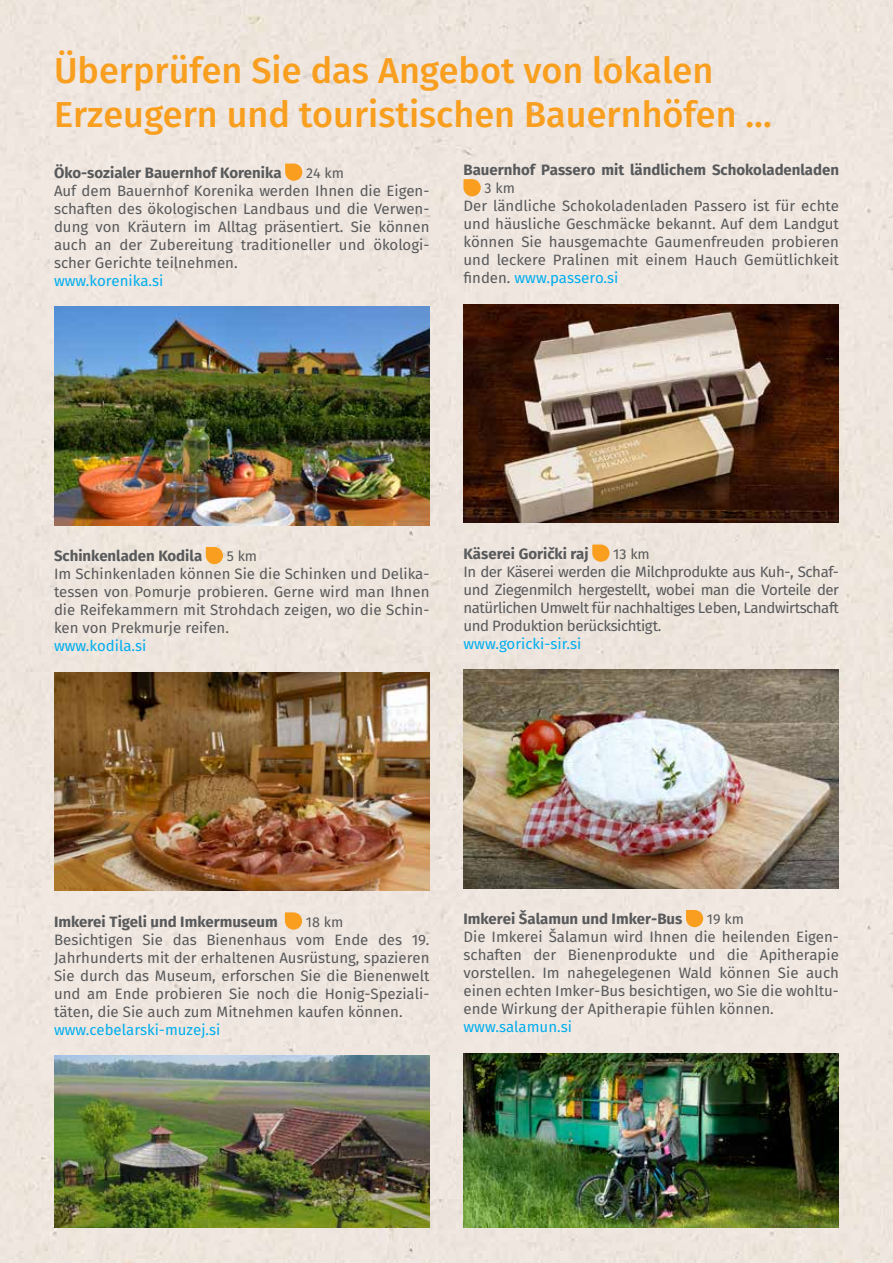
<style>
.page{position:relative;width:893px;height:1263px;background:#efe6df}
.page>*{position:absolute;margin:0;border:0;box-sizing:border-box;transform-origin:0 0}
.t1{font:500 36px/43.2px "Fira Sans";color:#f99f1f}
.t2{font:15px/18px "Fira Sans";color:#58595b;text-align:justify}
.t3{font:700 15px "Fira Sans";color:#58595b}
.t4{font:15px "Fira Sans";color:#00aeef}
.t5{font:14.25px "Fira Sans";color:#58595b}
.s1{color:#00aeef}
</style>
<div class="page">
<svg style="left:285px;top:164px;width:17px;height:17px"></svg>
<img style="left:54px;top:307px;width:375px;height:218px">
<svg style="left:206px;top:547px;width:17px;height:17px"></svg>
<img style="left:54px;top:672px;width:375px;height:219px">
<svg style="left:285px;top:912px;width:17px;height:18px"></svg>
<img style="left:54px;top:1056px;width:375px;height:172px">
<svg style="left:463px;top:179px;width:18px;height:17px"></svg>
<img style="left:463px;top:304px;width:376px;height:219px">
<svg style="left:592px;top:544px;width:17px;height:18px"></svg>
<img style="left:463px;top:670px;width:376px;height:218px">
<svg style="left:686px;top:910px;width:17px;height:17px"></svg>
<img style="left:463px;top:1053px;width:376px;height:175px">
<h1 class="t1" style="left:54px;top:52px;width:719px">Überprüfen Sie das Angebot von lokalen<br>Erzeugern und touristischen Bauernhöfen …</h1>
<p class="t3" style="left:54px;top:162px;width:229px">Öko-sozialer Bauernhof Korenika</p>
<p class="t5" style="left:306px;top:163px;width:39px">24 km</p>
<p class="t2" style="left:54px;top:183px;width:377px">Auf dem Bauernhof Korenika werden Ihnen die Eigen&shy;schaften des ökologischen Landbaus und die Verwen&shy;dung von Kräutern im Alltag präsentiert. Sie können auch an der Zubereitung traditioneller und ökologi&shy;scher Gerichte teilnehmen.</p>
<p class="t4" style="left:54px;top:270px;width:111px">www.korenika.si</p>
<p class="t3" style="left:463px;top:160px;width:377px">Bauernhof Passero mit ländlichem Schokoladenladen</p>
<p class="t5" style="left:484px;top:178px;width:32px">3 km</p>
<p class="t2" style="left:463px;top:198px;width:377px">Der ländliche Schokoladenladen Passero ist für echte und häusliche Geschmäcke bekannt. Auf dem Landgut können Sie hausgemachte Gaumenfreuden probieren und leckere Pralinen mit einem Hauch Gemütlichkeit finden. <span class="s1">www.passero.si</span></p>
<p class="t3" style="left:54px;top:545px;width:150px">Schinkenladen Kodila</p>
<p class="t5" style="left:227px;top:546px;width:32px">5 km</p>
<p class="t2" style="left:54px;top:566px;width:377px">Im Schinkenladen können Sie die Schinken und Delika&shy;tessen von Pomurje probieren. Gerne wird man Ihnen die Reifekammern mit Strohdach zeigen, wo die Schin&shy;ken von Prekmurje reifen.</p>
<p class="t4" style="left:54px;top:635px;width:94px">www.kodila.si</p>
<p class="t3" style="left:463px;top:543px;width:127px">Käserei Gorički raj</p>
<p class="t5" style="left:613px;top:544px;width:38px">13 km</p>
<p class="t2" style="left:463px;top:564px;width:377px">In der Käserei werden die Milchprodukte aus Kuh-, Schaf&shy;und Ziegenmilch hergestellt, wobei man die Vorteile der natürlichen Umwelt für nachhaltiges Leben, Landwirtschaft und Produktion berücksichtigt.</p>
<p class="t4" style="left:463px;top:633px;width:119px">www.goricki-sir.si</p>
<p class="t3" style="left:54px;top:911px;width:225px">Imkerei Tigeli und Imkermuseum</p>
<p class="t5" style="left:306px;top:912px;width:39px">18 km</p>
<p class="t2" style="left:54px;top:931px;width:377px">Besichtigen Sie das Bienenhaus vom Ende des 19.<br>Jahrhunderts mit der erhaltenen Ausrüstung, spazieren Sie durch das Museum, erforschen Sie die Bienenwelt und am Ende probieren Sie noch die Honig-Speziali&shy;täten, die Sie auch zum Mitnehmen kaufen können.</p>
<p class="t4" style="left:54px;top:1019px;width:168px">www.cebelarski-muzej.si</p>
<p class="t3" style="left:463px;top:908px;width:220px">Imkerei Šalamun und Imker-Bus</p>
<p class="t5" style="left:707px;top:909px;width:38px">19 km</p>
<p class="t2" style="left:463px;top:929px;width:377px">Die Imkerei Šalamun wird Ihnen die heilenden Eigen&shy;schaften der Bienenprodukte und die Apitherapie vorstellen. Im nahegelegenen Wald können Sie auch einen echten Imker-Bus besichtigen, wo Sie die wohltu&shy;ende Wirkung der Apitherapie fühlen können.</p>
<p class="t4" style="left:463px;top:1016px;width:110px">www.salamun.si</p>
</div>
